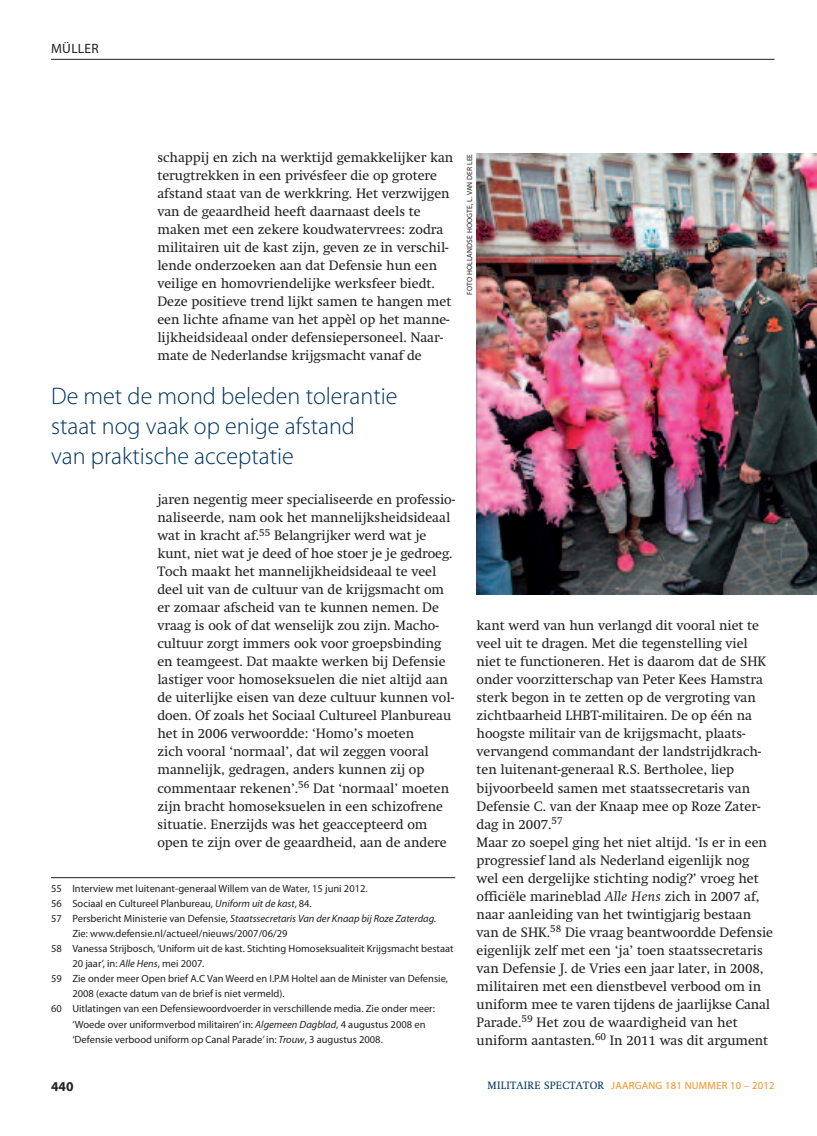
<style>
.page{position:relative;width:817px;height:1136px;background:#fff}
.page>*{position:absolute;margin:0;border:0;box-sizing:border-box;transform-origin:0 0}
.t1{font:300 24px/30px "Myriad Pro";color:#003562}
.t2{font:13.5px/18px "Swift";color:#231f20}
.t3{font:13.5px "Myriad Pro";letter-spacing:.02em;color:#231f20}
.t4{font:700 13.5px "Myriad Pro";color:#231f20}
.t5{font:10.5px "Myriad Pro";color:#231f20}
.t6{font:italic 10.5px "Myriad Pro";color:#231f20}
.t7{font:10.5px "Myriad Pro";letter-spacing:.025em;color:#f68f1e}
.t8{font:7.5px "Myriad Pro";letter-spacing:.02em;color:#231f20}
.s1{font-style:italic}
.s2{font-style:normal}
.s3{font-family:"Swift";color:#003562}
</style>
<div class="page">
<hr style="left:51px;top:59px;width:723px;height:1px;background:#231f20">
<hr style="left:51px;top:877px;width:404px;height:1px;background:#231f20">
<img style="left:476px;top:154px;width:340px;height:440px">
<p class="t3" style="left:51px;top:41px;width:49px">MÜLLER</p>
<p class="t2" style="left:157px;top:148px;width:297px">schappij en zich na werktijd gemakkelijker kan terugtrekken in een privésfeer die op grotere afstand staat van de werkkring. Het verzwijgen van de geaardheid heeft daarnaast deels te maken met een zekere koudwatervrees: zodra militairen uit de kast zijn, geven ze in verschil&shy;lende onderzoeken aan dat Defensie hun een veilige en homovriendelijke werksfeer biedt.<br>Deze positieve trend lijkt samen te hangen met een lichte afname van het appèl op het manne&shy;lijkheidsideaal onder defensiepersoneel. Naar&shy;mate de Nederlandse krijgsmacht vanaf de</p>
<h1 class="t1" style="left:51px;top:381px;width:348px">De met de mond beleden tolerantie staat nog vaak op enige afstand<br>van praktische acceptatie</h1>
<p class="t2" style="left:157px;top:490px;width:299px">jaren negentig meer specialiseerde en professio&shy;naliseerde, nam ook het mannelijksheidsideaal wat in kracht af.<sup>55</sup> Belangrijker werd wat je kunt, niet wat je deed of hoe stoer je je gedroeg.<br>Toch maakt het mannelijkheidsideaal te veel deel uit van de cultuur van de krijgsmacht om er zomaar afscheid van te kunnen nemen. De vraag is ook of dat wenselijk zou zijn. Macho&shy;cultuur zorgt immers ook voor groepsbinding en teamgeest. Dat maakte werken bij Defensie lastiger voor homoseksuelen die niet altijd aan de uiterlijke eisen van deze cultuur kunnen vol&shy;doen. Of zoals het Sociaal Cultureel Planbureau het in 2006 verwoordde: ‘Homo’s moeten<br>zich vooral ‘normaal’, dat wil zeggen vooral mannelijk, gedragen, anders kunnen zij op commentaar rekenen’.<sup>56</sup> Dat ‘normaal’ moeten zijn bracht homoseksuelen in een schizofrene situatie. Enerzijds was het geaccepteerd om open te zijn over de geaardheid, aan de andere</p>
<p class="t5" style="left:51px;top:883px;width:318px">55 Interview met luitenant-generaal Willem van de Water, 15 juni 2012.</p>
<p class="t5" style="left:51px;top:898px;width:262px">56 Sociaal en Cultureel Planbureau, <span class="s1">Uniform uit de kast</span>, 84.</p>
<p class="t6" style="left:51px;top:913px;width:386px"><span class="s2">57 Persbericht Ministerie van Defensie,</span> Staatssecretaris Van der Knaap bij Roze Zaterdag.</p>
<p class="t5" style="left:72px;top:928px;width:216px">Zie: www.defensie.nl/actueel/nieuws/2007/06/29</p>
<p class="t5" style="left:51px;top:943px;width:404px">58 Vanessa Strijbosch, ‘Uniform uit de kast. Stichting Homoseksualiteit Krijgsmacht bestaat</p>
<p class="t5" style="left:72px;top:958px;width:134px">20 jaar’, in: <span class="s1">Alle Hens</span>, mei 2007<span class="s1">.</span></p>
<p class="t5" style="left:51px;top:973px;width:398px">59 Zie onder meer Open brief A.C Van Weerd en I.P.M Holtel aan de Minister van Defensie,</p>
<p class="t5" style="left:72px;top:988px;width:214px">2008 (exacte datum van de brief is niet vermeld).</p>
<p class="t5" style="left:51px;top:1003px;width:385px">60 Uitlatingen van een Defensiewoordvoerder in verschillende media. Zie onder meer:</p>
<p class="t5" style="left:72px;top:1018px;width:354px">‘Woede over uniformverbod militairen’ in: <span class="s1">Algemeen Dagblad</span>, 4 augustus 2008 en</p>
<p class="t5" style="left:72px;top:1033px;width:312px">‘Defensie verbood uniform op Canal Parade<span class="s1">’</span> in: <span class="s1">Trouw</span>, 3 augustus 2008.</p>
<p class="t8" style="left:465px;top:295px;width:142px;rotate:-90deg">FOTO HOLLANDSE HOOGTE, L. VAN DER LEE</p>
<p class="t2" style="left:476px;top:616px;width:298px">kant werd van hun verlangd dit vooral niet te veel uit te dragen. Met die tegenstelling viel niet te functioneren. Het is daarom dat de SHK onder voorzitterschap van Peter Kees Hamstra sterk begon in te zetten op de vergroting van zichtbaarheid LHBT-militairen. De op één na hoogste militair van de krijgsmacht, plaats&shy;vervangend commandant der landstrijdkrach&shy;ten luitenant-generaal R.S. Bertholee, liep bijvoorbeeld samen met staatssecretaris van Defensie C. van der Knaap mee op Roze Zater&shy;dag in 2007.<sup>57<br></sup>Maar zo soepel ging het niet altijd. ‘Is er in een progressief land als Nederland eigenlijk nog wel een dergelijke stichting nodig?’ vroeg het officiële marineblad <span class="s1">Alle Hens</span> zich in 2007 af, naar aanleiding van het twintigjarig bestaan van de SHK.<sup>58</sup> Die vraag beantwoordde Defensie eigenlijk zelf met een ‘ja’ toen staatssecretaris van Defensie J. de Vries een jaar later, in 2008, militairen met een dienstbevel verbood om in uniform mee te varen tijdens de jaarlijkse Canal Parade.<sup>59</sup> Het zou de waardigheid van het uniform aantasten.<sup>60</sup> In 2011 was dit argument</p>
<p class="t4" style="left:51px;top:1078px;width:24px">440</p>
<p class="t7" style="left:487px;top:1079px;width:288px"><span class="s3">MILITAIRE SPECTATOR</span> JAARGANG 181 NUMMER 10 – 2012</p>
</div>
